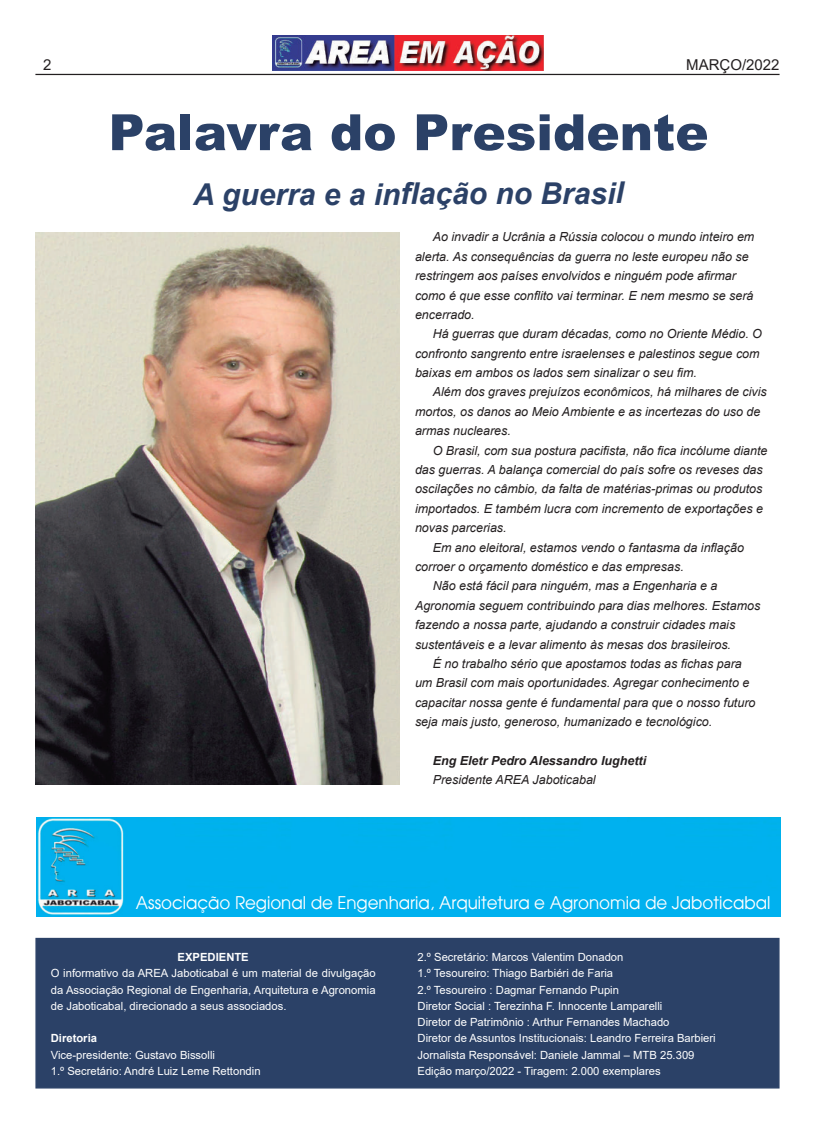
<style>
.page{position:relative;width:815px;height:1124px;background:#fff}
.page>*{position:absolute;margin:0;border:0;box-sizing:border-box;transform-origin:0 0}
.t1{font:50px "Arial MT Black";color:#2b4167}
.t2{font:italic 700 30px "Arial";color:#2b4167}
.t3{font:17.5px "Avalon";color:#fff;scale:.95 1}
.t4{font:15px "Arial";color:#231f20}
.t5{font:italic 12.5px/19.4px "Arial";color:#231f20}
.t6{font:italic 700 12.5px "Arial";color:#231f20}
.t7{font:11.25px/16.2px "Arial";color:#fff}
.t8{font:700 11.25px "Arial";color:#fff}
</style>
<div class="page">
<img style="left:273px;top:35px;width:270px;height:36px">
<hr style="left:35px;top:74px;width:745px;height:1px;background:#231f20">
<div style="left:37px;top:817px;width:744px;height:99px;background:#00b1ef"></div>
<div style="left:35px;top:937px;width:745px;height:151px;background:#2b4167;border:1px solid #2b4167"></div>
<img style="left:35px;top:232px;width:365px;height:552px">
<p class="t4" style="left:43px;top:55px;width:10px">2</p>
<p class="t4" style="left:686px;top:55px;width:95px">MARÇO/2022</p>
<h1 class="t1" style="left:109px;top:101px;width:601px">Palavra do Presidente</h1>
<h2 class="t2" style="left:193px;top:174px;width:432px">A guerra e a inflação no Brasil</h2>
<p class="t5" style="left:415px;top:227px;width:341px;text-indent:18px">Ao invadir a Ucrânia a Rússia colocou o mundo inteiro em alerta. As consequências da guerra no leste europeu não se restringem aos países envolvidos e ninguém pode afirmar como é que esse conflito vai terminar. E nem mesmo se será encerrado.</p>
<p class="t5" style="left:415px;top:324px;width:349px;text-indent:18px">Há guerras que duram décadas, como no Oriente Médio. O confronto sangrento entre israelenses e palestinos segue com baixas em ambos os lados sem sinalizar o seu fim.</p>
<p class="t5" style="left:415px;top:382px;width:353px;text-indent:18px">Além dos graves prejuízos econômicos, há milhares de civis mortos, os danos ao Meio Ambiente e as incertezas do uso de armas nucleares.</p>
<p class="t5" style="left:433px;top:440px;width:336px">O Brasil, com sua postura pacifista, não fica incólume diante</p>
<p class="t5" style="left:415px;top:460px;width:349px">das guerras. A balança comercial do país sofre os reveses das</p>
<p class="t5" style="left:415px;top:479px;width:349px">oscilações no câmbio, da falta de matérias-primas ou produtos</p>
<p class="t5" style="left:415px;top:499px;width:350px">importados. E também lucra com incremento de exportações e</p>
<p class="t5" style="left:415px;top:518px;width:93px">novas parcerias.</p>
<p class="t5" style="left:433px;top:537px;width:313px">Em ano eleitoral, estamos vendo o fantasma da inflação</p>
<p class="t5" style="left:415px;top:557px;width:270px">corroer o orçamento doméstico e das empresas.</p>
<p class="t5" style="left:433px;top:576px;width:286px">Não está fácil para ninguém, mas a Engenharia e a</p>
<p class="t5" style="left:415px;top:595px;width:347px">Agronomia seguem contribuindo para dias melhores. Estamos</p>
<p class="t5" style="left:415px;top:615px;width:322px">fazendo a nossa parte, ajudando a construir cidades mais</p>
<p class="t5" style="left:415px;top:634px;width:318px">sustentáveis e a levar alimento às mesas dos brasileiros.</p>
<p class="t5" style="left:433px;top:654px;width:311px">É no trabalho sério que apostamos todas as fichas para</p>
<p class="t5" style="left:415px;top:673px;width:336px">um Brasil com mais oportunidades. Agregar conhecimento e</p>
<p class="t5" style="left:415px;top:692px;width:342px">capacitar nossa gente é fundamental para que o nosso futuro</p>
<p class="t5" style="left:415px;top:712px;width:299px">seja mais justo, generoso, humanizado e tecnológico.</p>
<p class="t6" style="left:433px;top:752px;width:215px">Eng Eletr Pedro Alessandro Iughetti</p>
<p class="t5" style="left:433px;top:770px;width:165px">Presidente AREA Jaboticabal</p>
<h3 class="t3" style="left:136px;top:891px;width:669px">Associação Regional de Engenharia, Arquitetura e Agronomia de Jaboticabal</h3>
<p class="t8" style="left:178px;top:949px;width:73px">EXPEDIENTE</p>
<p class="t7" style="left:51px;top:965px;width:326px;text-align:justify">O informativo da AREA Jaboticabal é um material de divulgação da Associação Regional de Engenharia, Arquitetura e Agronomia de Jaboticabal, direcionado a seus associados.</p>
<p class="t8" style="left:51px;top:1030px;width:48px">Diretoria</p>
<p class="t7" style="left:51px;top:1046px;width:211px">Vice-presidente: Gustavo Bissolli<br>1.º Secretário: André Luiz Leme Rettondin</p>
<p class="t7" style="left:418px;top:948px;width:300px">2.º Secretário: Marcos Valentim Donadon<br>1.º Tesoureiro: Thiago Barbiéri de Faria<br>2.º Tesoureiro : Dagmar Fernando Pupin<br>Diretor Social : Terezinha F. Innocente Lamparelli<br>Diretor de Patrimônio : Arthur Fernandes Machado<br>Diretor de Assuntos Institucionais: Leandro Ferreira Barbieri Jornalista Responsável: Daniele Jammal – MTB 25.309<br>Edição março/2022 - Tiragem: 2.000 exemplares</p>
</div>
